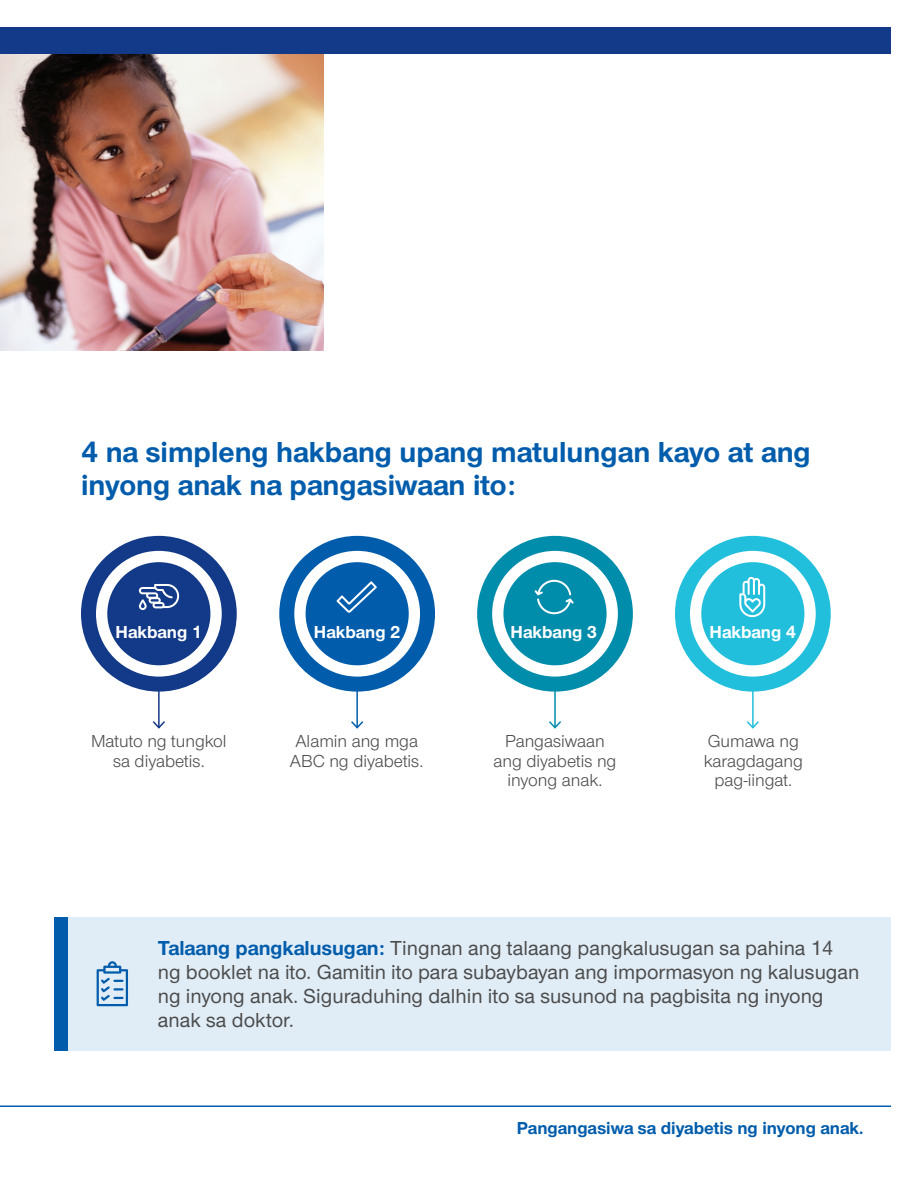
<style>
.page{position:relative;width:918px;height:1188px;background:#fff}
.page>*{position:absolute;margin:0;border:0;box-sizing:border-box;transform-origin:0 0}
.Body_Header{font:700 30px/33px "UHC Sans";color:#015dac}
.intro__copy{font:500 21px/24px "UHC Sans";color:#4c4c4c}
.sidebars{font:18px/19.5px "UHC Sans";color:#4c4c4c;text-align:center}
.t1{font:700 18px "UHC Sans";color:#015dac}
.Infographic_Copy{font:700 18px "UHC Sans";color:#fff}
.s1{font-weight:700;color:#015dac}
</style>
<div class="page">
<img style="left:0;top:54px;width:324px;height:297px">
<div style="left:0;top:27px;width:891px;height:27px;background:#133a88"></div>
<hr style="left:0;top:1106px;width:891px;height:1px;background:#015dac">
<div style="left:675px;top:536px;width:156px;height:156px;border:15px solid #22bfdc;border-radius:50%"></div>
<div style="left:701px;top:562px;width:103px;height:103px;background:#22bfdc;border-radius:50%"></div>
<svg style="left:739px;top:577px;width:26px;height:40px"></svg>
<hr style="left:752px;top:684px;width:2px;height:44px;background:#22bfdc">
<svg style="left:746px;top:720px;width:13px;height:9px"></svg>
<div style="left:81px;top:536px;width:156px;height:156px;border:15px solid #133a88;border-radius:50%"></div>
<div style="left:107px;top:562px;width:103px;height:103px;background:#133a88;border-radius:50%"></div>
<hr style="left:158px;top:684px;width:2px;height:44px;background:#133a88">
<svg style="left:152px;top:720px;width:13px;height:9px"></svg>
<svg style="left:139px;top:584px;width:40px;height:26px"></svg>
<div style="left:279px;top:536px;width:156px;height:156px;border:15px solid #015dac;border-radius:50%"></div>
<div style="left:306px;top:562px;width:103px;height:103px;background:#015dac;border-radius:50%"></div>
<hr style="left:356px;top:684px;width:2px;height:44px;background:#015dac">
<svg style="left:351px;top:720px;width:13px;height:9px"></svg>
<svg style="left:337px;top:581px;width:40px;height:32px"></svg>
<div style="left:477px;top:536px;width:156px;height:156px;border:15px solid #008cab;border-radius:50%"></div>
<div style="left:503px;top:562px;width:104px;height:103px;background:#008cab;border-radius:50%"></div>
<hr style="left:554px;top:684px;width:2px;height:44px;background:#008cab">
<svg style="left:549px;top:720px;width:12px;height:9px"></svg>
<svg style="left:535px;top:580px;width:39px;height:35px"></svg>
<div style="left:54px;top:917px;width:837px;height:133px;background:#e1edf6"></div>
<div style="left:54px;top:917px;width:14px;height:133px;background:#015dac"></div>
<svg style="left:97px;top:961px;width:31px;height:45px"></svg>
<p class="Body_Header" style="left:81px;top:435px;width:731px">4 na simpleng hakbang upang matulungan kayo at ang inyong anak na pangasiwaan ito:</p>
<p class="Infographic_Copy" style="left:116px;top:620px;width:88px">Hakbang 1</p>
<p class="sidebars" style="left:91px;top:731px;width:137px">Matuto ng tungkol sa diyabetis.</p>
<p class="Infographic_Copy" style="left:314px;top:620px;width:88px">Hakbang 2</p>
<p class="sidebars" style="left:290px;top:731px;width:135px">Alamin ang mga<br>ABC ng diyabetis.</p>
<p class="Infographic_Copy" style="left:511px;top:620px;width:88px">Hakbang 3</p>
<p class="sidebars" style="left:494px;top:731px;width:124px">Pangasiwaan ang diyabetis ng inyong anak.</p>
<p class="Infographic_Copy" style="left:710px;top:620px;width:88px">Hakbang 4</p>
<p class="sidebars" style="left:704px;top:731px;width:101px">Gumawa ng karagdagang pag-iingat.</p>
<p class="intro__copy" style="left:158px;top:935px;width:703px"><span class="s1">Talaang pangkalusugan:</span> Tingnan ang talaang pangkalusugan sa pahina 14 ng booklet na ito. Gamitin ito para subaybayan ang impormasyon ng kalusugan ng inyong anak. Siguraduhing dalhin ito sa susunod na pagbisita ng inyong anak sa doktor.</p>
<p class="t1" style="left:517px;top:1116px;width:349px">Pangangasiwa sa diyabetis ng inyong anak.</p>
</div>
